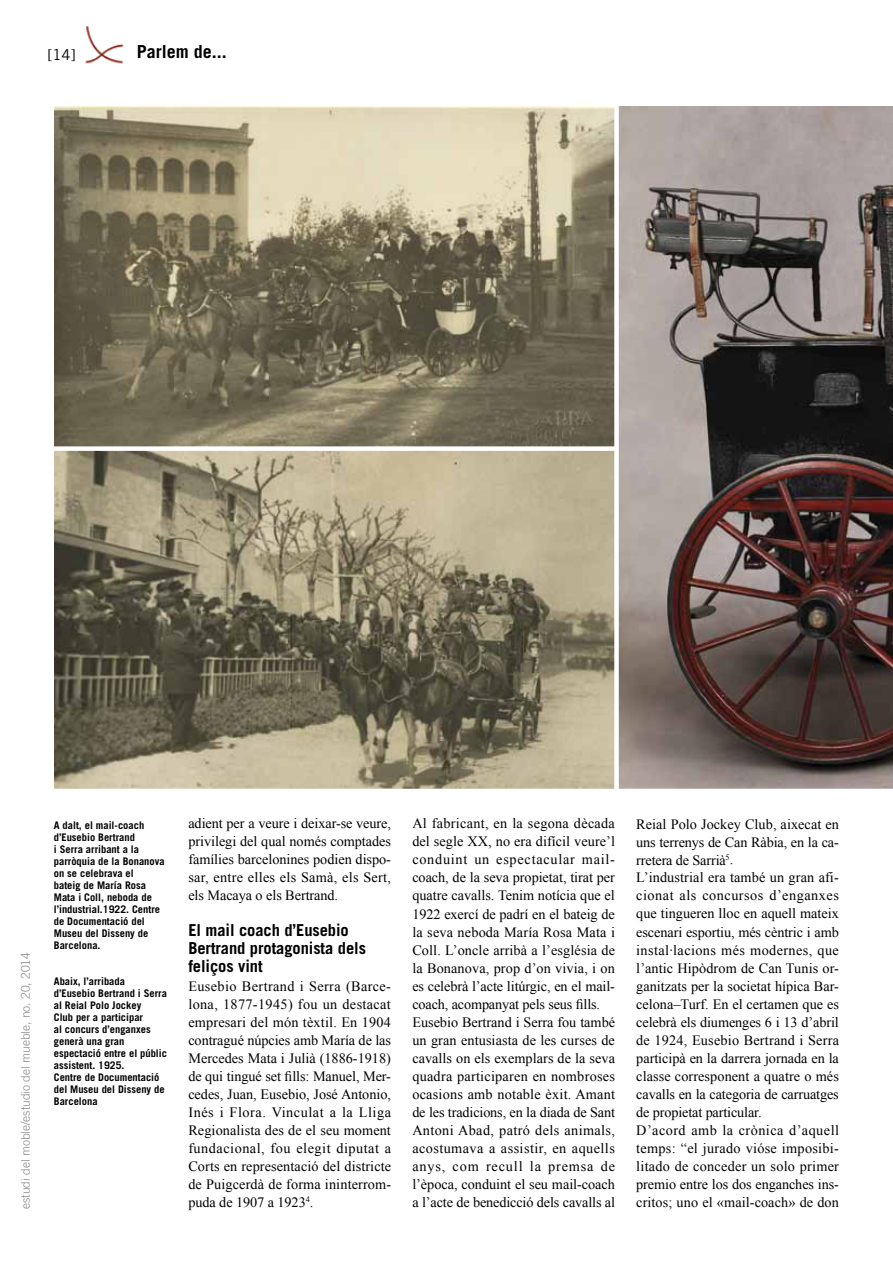
<style>
.page{position:relative;width:893px;height:1263px;background:#fff}
.page>*{position:absolute;margin:0;border:0;box-sizing:border-box;transform-origin:0 0}
.t1{font:700 18px "Trade Gothic";color:#000}
.t2{font:700 16.5px/18px "Trade Gothic";letter-spacing:-.005em;color:#000}
.t3{font:15px "Trade Gothic";color:#000}
.t4{font:14.25px/18px "Times New Roman";letter-spacing:.005em;color:#000;text-align:justify}
.t5{font:300 12px "Trade Gothic";color:#87888a}
.t6{font:700 10.5px/12px "Trade Gothic";color:#000}
</style>
<div class="page">
<img style="left:85px;top:26px;width:39px;height:38px">
<img style="left:55px;top:106px;width:838px;height:683px">
<div style="left:37px;top:446px;width:589px;height:5px;background:#fff"></div>
<div style="left:614px;top:96px;width:5px;height:711px;background:#fff"></div>
<p class="t3" style="left:47px;top:46px;width:30px">[14]</p>
<p class="t1" style="left:137px;top:41px;width:92px">Parlem de...</p>
<p class="t5" style="left:18px;top:1209px;width:258px;rotate:-90deg">estudi del moble/estudio del mueble, no. 20, 2014</p>
<p class="t6" style="left:54px;top:819px;width:112px">A dalt, el mail-coach d’Eusebio Bertrand<br>i Serra arribant a la parròquia de la Bonanova on se celebrava el<br>bateig de María Rosa<br>Mata i Coll, neboda de l’industrial.1922. Centre de Documentació del<br>Museu del Disseny de<br>Barcelona.</p>
<p class="t6" style="left:54px;top:975px;width:115px">Abaix, l’arribada d’Eusebio Bertrand i Serra al Reial Polo Jockey<br>Club per a participar<br>al concurs d’enganxes generà una gran espectació entre el públic assistent. 1925.<br>Centre de Documentació del Museu del Disseny de<br>Barcelona</p>
<p class="t4" style="left:188px;top:814px;width:204px">adient per a veure i deixar-se veure, privilegi del qual només comptades famílies barcelonines podien dispo&shy;sar, entre elles els Samà, els Sert, els Macaya o els Bertrand.</p>
<p class="t2" style="left:188px;top:921px;width:179px">El mail coach d’Eusebio<br>Bertrand protagonista dels feliços vint</p>
<p class="t4" style="left:188px;top:976px;width:204px">Eusebio Bertrand i Serra (Barce&shy;lona, 1877-1945) fou un destacat empresari del món tèxtil. En 1904 contragué núpcies amb María de las Mercedes Mata i Julià (1886-1918) de qui tingué set fills: Manuel, Mer&shy;cedes, Juan, Eusebio, José Antonio, Inés i Flora. Vinculat a la Lliga Regionalista des de el seu moment fundacional, fou elegit diputat a Corts en representació del districte de Puigcerdà de forma ininterrom&shy;puda de 1907 a 1923<sup>4</sup>.</p>
<p class="t4" style="left:412px;top:814px;width:204px;text-align:left">Al fabricant, en la segona dècada del segle XX, no era difícil veure’l conduint un espectacular mail&shy;coach, de la seva propietat, tirat per quatre cavalls. Tenim notícia que el 1922 exercí de padrí en el bateig de la seva neboda María Rosa Mata i Coll. L’oncle arribà a l’església de la Bonanova, prop d’on vivia, i on es celebrà l’acte litúrgic, en el mail&shy;coach, acompanyat pels seus fills.<br>Eusebio Bertrand i Serra fou també un gran entusiasta de les curses de cavalls on els exemplars de la seva quadra participaren en nombroses ocasions amb notable èxit. Amant de les tradicions, en la diada de Sant Antoni Abad, patró dels animals, acostumava a assistir, en aquells anys, com recull la premsa de l’època, conduint el seu mail-coach a l’acte de benedicció dels cavalls al</p>
<p class="t4" style="left:636px;top:814px;width:204px;text-align:left">Reial Polo Jockey Club, aixecat en uns terrenys de Can Ràbia, en la ca&shy;rretera de Sarrià<sup>5</sup>.<br>L’industrial era també un gran afi&shy;cionat als concursos d’enganxes que tingueren lloc en aquell mateix escenari esportiu, més cèntric i amb instal·lacions més modernes, que l’antic Hipòdrom de Can Tunis or&shy;ganitzats per la societat hípica Bar&shy;celona–Turf. En el certamen que es celebrà els diumenges 6 i 13 d’abril de 1924, Eusebio Bertrand i Serra participà en la darrera jornada en la classe corresponent a quatre o més cavalls en la categoria de carruatges de propietat particular.<br>D’acord amb la crònica d’aquell temps: “el jurado vióse imposibi&shy;litado de conceder un solo primer premio entre los dos enganches ins&shy;critos; uno el «mail-coach» de don</p>
</div>
